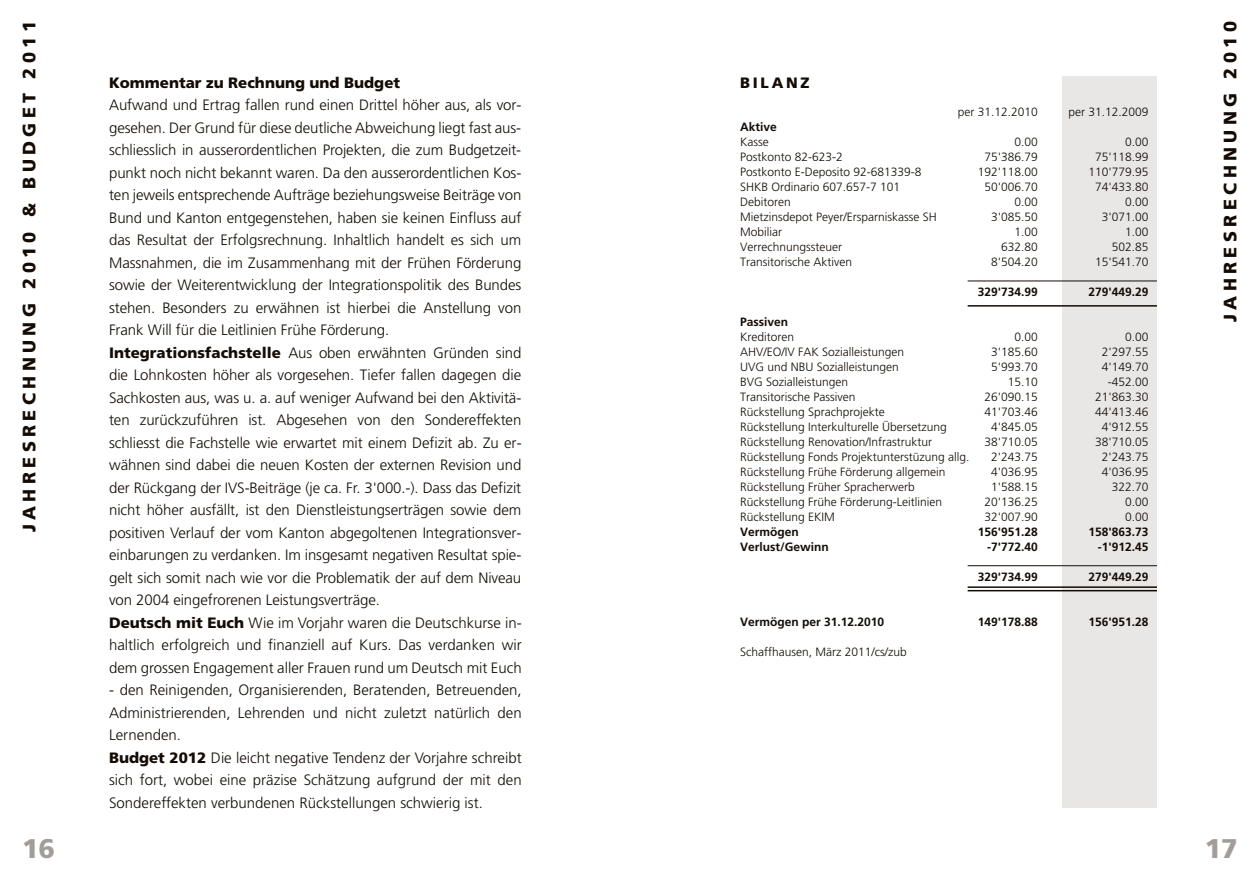
<style>
.page{position:relative;width:1259px;height:893px;background:#fff}
.page>*{position:absolute;margin:0;border:0;box-sizing:border-box;transform-origin:0 0}
.t1{font:900 27px "Frutiger";color:#a19d9b}
.t2{font:900 18px "Frutiger";letter-spacing:.245em;color:#140b05}
.t3{font:300 15px/22.5px "Frutiger";letter-spacing:-.005em;color:#140b05}
.t4{font:900 15px "Frutiger";color:#140b05}
.t5{font:300 12px "Frutiger";color:#140b05}
.t6{font:700 12px "Frutiger";color:#140b05}
.s1{font-weight:900}
</style>
<div class="page">
<div style="left:1061px;top:77px;width:95px;height:731px;background:#e8e7e6"></div>
<hr style="left:967px;top:305px;width:190px;height:2px;background:#140b05">
<hr style="left:967px;top:281px;width:190px;height:1px;background:#140b05">
<hr style="left:967px;top:586px;width:190px;height:2px;background:#140b05">
<hr style="left:967px;top:590px;width:190px;height:1px;background:#140b05">
<hr style="left:967px;top:565px;width:190px;height:1px;background:#140b05">
<p class="t2" style="left:22px;top:532px;width:513px;rotate:-90deg">JAHRESRECHNUNG 2010 &amp; BUDGET 2011</p>
<p class="t4" style="left:109px;top:77px;width:292px">Kommentar zu Rechnung und Budget</p>
<p class="t3" style="left:109px;top:95px;width:414px">Aufwand und Ertrag fallen rund einen Drittel höher aus, als vor&shy;gesehen. Der Grund für diese deutliche Abweichung liegt fast aus&shy;schliesslich in ausserordentlichen Projekten, die zum Budgetzeit&shy;punkt noch nicht bekannt waren. Da den ausserordentlichen Kos&shy;ten jeweils entsprechende Aufträge beziehungsweise Beiträge von Bund und Kanton entgegenstehen, haben sie keinen Einfluss auf das Resultat der Erfolgsrechnung. Inhaltlich handelt es sich um Massnahmen, die im Zusammenhang mit der Frühen Förderung sowie der Weiterentwicklung der Integrationspolitik des Bundes stehen. Besonders zu erwähnen ist hierbei die Anstellung von Frank Will für die Leitlinien Frühe Förderung.<br><span class="s1">Integrationsfachstelle</span> Aus oben erwähnten Gründen sind die Lohnkosten höher als vorgesehen. Tiefer fallen dagegen die Sachkosten aus, was u. a. auf weniger Aufwand bei den Aktivitä&shy;ten zurückzuführen ist. Abgesehen von den Sondereffekten schliesst die Fachstelle wie erwartet mit einem Defizit ab. Zu er&shy;wähnen sind dabei die neuen Kosten der externen Revision und der Rückgang der IVS-Beiträge (je ca. Fr. 3'000.-). Dass das Defizit nicht höher ausfällt, ist den Dienstleistungserträgen sowie dem positiven Verlauf der vom Kanton abgegoltenen Integrationsver&shy;einbarungen zu verdanken. Im insgesamt negativen Resultat spie&shy;gelt sich somit nach wie vor die Problematik der auf dem Niveau von 2004 eingefrorenen Leistungsverträge.<br><span class="s1">Deutsch mit Euch</span> Wie im Vorjahr waren die Deutschkurse in&shy;haltlich erfolgreich und finanziell auf Kurs. Das verdanken wir dem grossen Engagement aller Frauen rund um Deutsch mit Euch</p>
<p class="t3" style="left:109px;top:680px;width:414px">- den Reinigenden, Organisierenden, Beratenden, Betreuenden, Administrierenden, Lehrenden und nicht zuletzt natürlich den Lernenden.<br><span class="s1">Budget 2012</span> Die leicht negative Tendenz der Vorjahre schreibt sich fort, wobei eine präzise Schätzung aufgrund der mit den Sondereffekten verbundenen Rückstellungen schwierig ist.</p>
<p class="t4" style="left:740px;top:76px;width:71px">BILANZ</p>
<p class="t5" style="left:957px;top:107px;width:82px">per 31.12.2010</p>
<p class="t5" style="left:1068px;top:107px;width:82px">per 31.12.2009</p>
<p class="t6" style="left:740px;top:122px;width:38px">Aktive</p>
<p class="t5" style="left:740px;top:137px;width:30px">Kasse</p>
<p class="t5" style="left:1014px;top:137px;width:25px">0.00</p>
<p class="t5" style="left:1125px;top:137px;width:25px">0.00</p>
<p class="t5" style="left:740px;top:152px;width:104px">Postkonto 82-623-2</p>
<p class="t5" style="left:984px;top:152px;width:55px">75'386.79</p>
<p class="t5" style="left:1095px;top:152px;width:55px">75'118.99</p>
<p class="t5" style="left:740px;top:167px;width:183px">Postkonto E-Deposito 92-681339-8</p>
<p class="t5" style="left:977px;top:167px;width:62px">192'118.00</p>
<p class="t5" style="left:1088px;top:167px;width:62px">110'779.95</p>
<p class="t5" style="left:740px;top:182px;width:162px">SHKB Ordinario 607.657-7 101</p>
<p class="t5" style="left:984px;top:182px;width:55px">50'006.70</p>
<p class="t5" style="left:1095px;top:182px;width:55px">74'433.80</p>
<p class="t5" style="left:740px;top:197px;width:52px">Debitoren</p>
<p class="t5" style="left:1014px;top:197px;width:25px">0.00</p>
<p class="t5" style="left:1125px;top:197px;width:25px">0.00</p>
<p class="t5" style="left:740px;top:212px;width:198px">Mietzinsdepot Peyer/Ersparniskasse SH</p>
<p class="t5" style="left:991px;top:212px;width:48px">3'085.50</p>
<p class="t5" style="left:1101px;top:212px;width:48px">3'071.00</p>
<p class="t5" style="left:740px;top:227px;width:44px">Mobiliar</p>
<p class="t5" style="left:1014px;top:227px;width:25px">1.00</p>
<p class="t5" style="left:1125px;top:227px;width:25px">1.00</p>
<p class="t5" style="left:740px;top:242px;width:104px">Verrechnungssteuer</p>
<p class="t5" style="left:1001px;top:242px;width:38px">632.80</p>
<p class="t5" style="left:1111px;top:242px;width:38px">502.85</p>
<p class="t5" style="left:740px;top:257px;width:113px">Transitorische Aktiven</p>
<p class="t5" style="left:991px;top:257px;width:48px">8'504.20</p>
<p class="t5" style="left:1095px;top:257px;width:55px">15'541.70</p>
<p class="t6" style="left:977px;top:287px;width:62px">329'734.99</p>
<p class="t6" style="left:1088px;top:287px;width:62px">279'449.29</p>
<p class="t6" style="left:740px;top:317px;width:50px">Passiven</p>
<p class="t5" style="left:740px;top:332px;width:55px">Kreditoren</p>
<p class="t5" style="left:1014px;top:332px;width:25px">0.00</p>
<p class="t5" style="left:1125px;top:332px;width:25px">0.00</p>
<p class="t5" style="left:740px;top:347px;width:166px">AHV/EO/IV FAK Sozialleistungen</p>
<p class="t5" style="left:991px;top:347px;width:48px">3'185.60</p>
<p class="t5" style="left:1101px;top:347px;width:48px">2'297.55</p>
<p class="t5" style="left:740px;top:362px;width:160px">UVG und NBU Sozialleistungen</p>
<p class="t5" style="left:991px;top:362px;width:48px">5'993.70</p>
<p class="t5" style="left:1101px;top:362px;width:48px">4'149.70</p>
<p class="t5" style="left:740px;top:377px;width:110px">BVG Sozialleistungen</p>
<p class="t5" style="left:1007px;top:377px;width:32px">15.10</p>
<p class="t5" style="left:1107px;top:377px;width:42px">-452.00</p>
<p class="t5" style="left:740px;top:392px;width:117px">Transitorische Passiven</p>
<p class="t5" style="left:984px;top:392px;width:55px">26'090.15</p>
<p class="t5" style="left:1095px;top:392px;width:55px">21'863.30</p>
<p class="t5" style="left:740px;top:407px;width:146px">Rückstellung Sprachprojekte</p>
<p class="t5" style="left:984px;top:407px;width:55px">41'703.46</p>
<p class="t5" style="left:1095px;top:407px;width:55px">44'413.46</p>
<p class="t5" style="left:740px;top:422px;width:208px">Rückstellung Interkulturelle Übersetzung</p>
<p class="t5" style="left:991px;top:422px;width:48px">4'845.05</p>
<p class="t5" style="left:1101px;top:422px;width:48px">4'912.55</p>
<p class="t5" style="left:740px;top:437px;width:194px">Rückstellung Renovation/Infrastruktur</p>
<p class="t5" style="left:984px;top:437px;width:55px">38'710.05</p>
<p class="t5" style="left:1095px;top:437px;width:55px">38'710.05</p>
<p class="t5" style="left:740px;top:452px;width:231px">Rückstellung Fonds Projektunterstüzung allg.</p>
<p class="t5" style="left:991px;top:452px;width:48px">2'243.75</p>
<p class="t5" style="left:1101px;top:452px;width:48px">2'243.75</p>
<p class="t5" style="left:740px;top:467px;width:207px">Rückstellung Frühe Förderung allgemein</p>
<p class="t5" style="left:991px;top:467px;width:48px">4'036.95</p>
<p class="t5" style="left:1101px;top:467px;width:48px">4'036.95</p>
<p class="t5" style="left:740px;top:482px;width:176px">Rückstellung Früher Spracherwerb</p>
<p class="t5" style="left:991px;top:482px;width:48px">1'588.15</p>
<p class="t5" style="left:1111px;top:482px;width:38px">322.70</p>
<p class="t5" style="left:740px;top:497px;width:204px">Rückstellung Frühe Förderung-Leitlinien</p>
<p class="t5" style="left:984px;top:497px;width:55px">20'136.25</p>
<p class="t5" style="left:1125px;top:497px;width:25px">0.00</p>
<p class="t5" style="left:740px;top:512px;width:96px">Rückstellung EKIM</p>
<p class="t5" style="left:984px;top:512px;width:55px">32'007.90</p>
<p class="t5" style="left:1125px;top:512px;width:25px">0.00</p>
<p class="t6" style="left:740px;top:527px;width:60px">Vermögen</p>
<p class="t6" style="left:977px;top:527px;width:62px">156'951.28</p>
<p class="t6" style="left:1088px;top:527px;width:62px">158'863.73</p>
<p class="t6" style="left:740px;top:542px;width:90px">Verlust/Gewinn</p>
<p class="t6" style="left:987px;top:542px;width:52px">-7'772.40</p>
<p class="t6" style="left:1097px;top:542px;width:52px">-1'912.45</p>
<p class="t6" style="left:977px;top:572px;width:62px">329'734.99</p>
<p class="t6" style="left:1088px;top:572px;width:62px">279'449.29</p>
<p class="t6" style="left:740px;top:617px;width:146px">Vermögen per 31.12.2010</p>
<p class="t6" style="left:977px;top:617px;width:62px">149'178.88</p>
<p class="t6" style="left:1088px;top:617px;width:62px">156'951.28</p>
<p class="t5" style="left:740px;top:647px;width:168px">Schaffhausen, März 2011/cs/zub</p>
<p class="t2" style="left:1223px;top:322px;width:302px;rotate:-90deg">JAHRESRECHNUNG 2010</p>
<h1 class="t1" style="left:22px;top:838px;width:35px">16</h1>
<h1 class="t1" style="left:1204px;top:838px;width:35px">17</h1>
</div>
